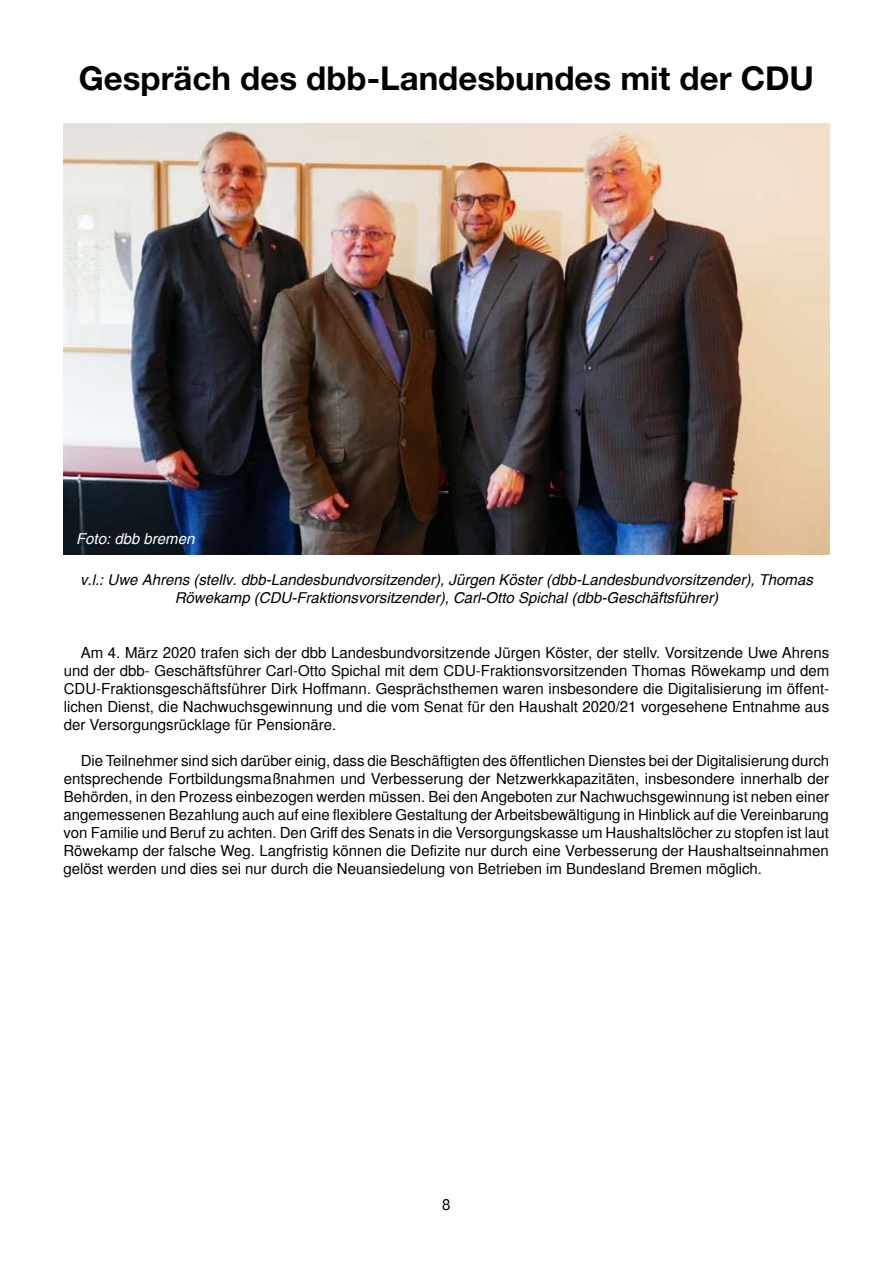
<style>
.page{position:relative;width:893px;height:1263px;background:#fff}
.page>*{position:absolute;margin:0;border:0;box-sizing:border-box;transform-origin:0 0}
.t1{font:700 33px "Helvetica Neue";color:#000}
.t2{font:15px/18px "Helvetica";color:#000;text-align:justify}
.t3{font:italic 15px/18px "Helvetica";color:#000;text-align:center}
.t4{font:italic 15px "Helvetica";color:#fff}
</style>
<div class="page">
<img style="left:64px;top:124px;width:765px;height:430px">
<h1 class="t1" style="left:79px;top:57px;width:737px">Gespräch des dbb-Landesbundes mit der CDU</h1>
<p class="t4" style="left:76px;top:529px;width:122px">Foto: dbb bremen   </p>
<p class="t3" style="left:80px;top:570px;width:734px">v.l.: Uwe Ahrens (stellv. dbb-Landesbundvorsitzender), Jürgen Köster (dbb-Landesbundvorsitzender), Thomas<br>Röwekamp (CDU-Fraktionsvorsitzender), Carl-Otto Spichal (dbb-Geschäftsführer)</p>
<p class="t2" style="left:64px;top:644px;width:767px;text-indent:17px">Am 4. März 2020 trafen sich der dbb Landesbundvorsitzende Jürgen Köster, der stellv. Vorsitzende Uwe Ahrens und der dbb- Geschäftsführer Carl-Otto Spichal mit dem CDU-Fraktionsvorsitzenden Thomas Röwekamp und dem CDU-Fraktionsgeschäftsführer Dirk Hoffmann. Gesprächsthemen waren insbesondere die Digitalisierung im öffent&shy;lichen Dienst, die Nachwuchsgewinnung und die vom Senat für den Haushalt 2020/21 vorgesehene Entnahme aus der Versorgungsrücklage für Pensionäre.</p>
<p class="t2" style="left:63px;top:752px;width:767px;text-indent:17px">Die Teilnehmer sind sich darüber einig, dass die Beschäftigten des öffentlichen Dienstes bei der Digitalisierung durch entsprechende Fortbildungsmaßnahmen und Verbesserung der Netzwerkkapazitäten, insbesondere innerhalb der Behörden, in den Prozess einbezogen werden müssen. Bei denAngeboten zur Nachwuchsgewinnung ist neben einer angemessenen Bezahlung auch auf eine flexiblere Gestaltung derArbeitsbewältigung in Hinblick auf die Vereinbarung von Familie und Beruf zu achten. Den Griff des Senats in die Versorgungskasse um Haushaltslöcher zu stopfen ist laut Röwekamp der falsche Weg. Langfristig können die Defizite nur durch eine Verbesserung der Haushaltseinnahmen gelöst werden und dies sei nur durch die Neuansiedelung von Betrieben im Bundesland Bremen möglich.</p>
<p class="t2" style="left:442px;top:1196px;width:10px">8</p>
</div>
